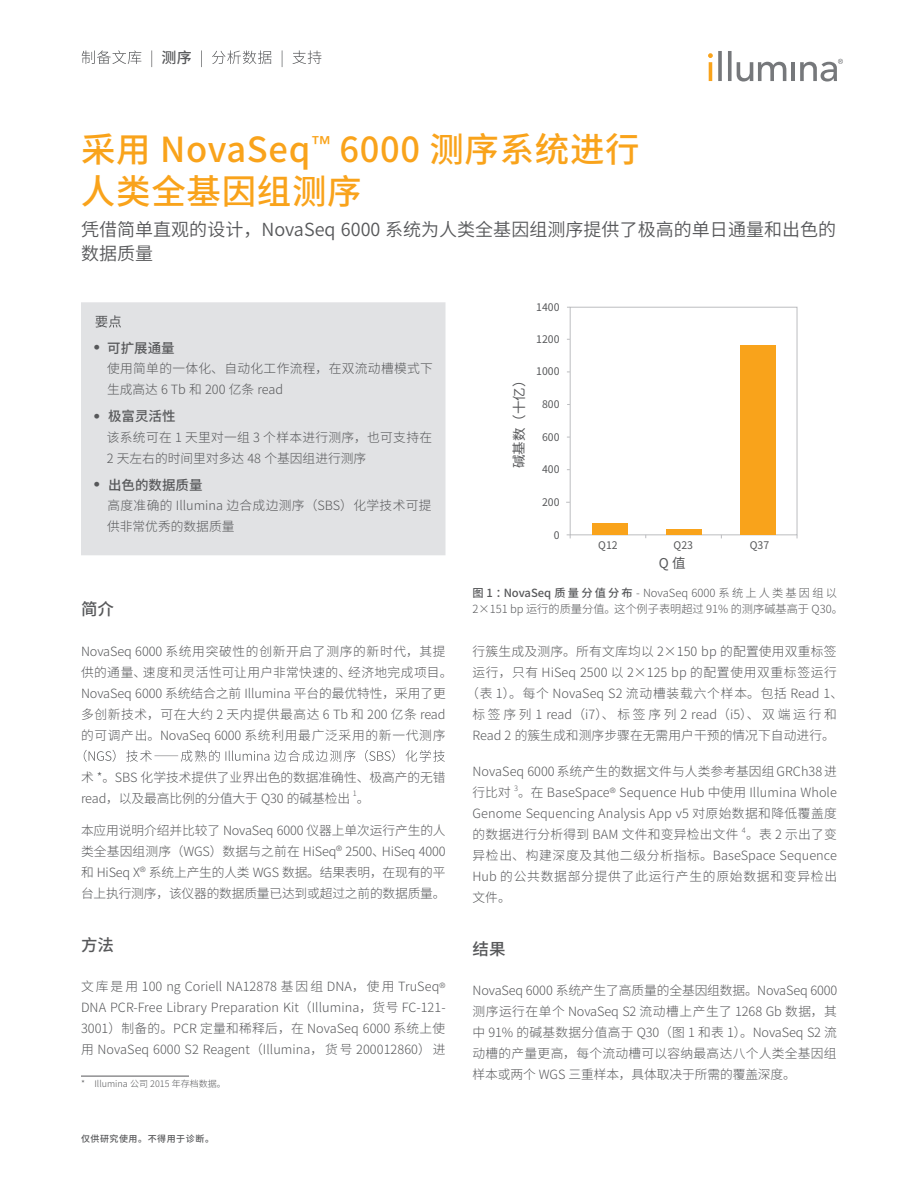
<style>
.page{position:relative;width:918px;height:1188px;background:#fff}
.page>*{position:absolute;margin:0;border:0;box-sizing:border-box;transform-origin:0 0}
.t1{font:500 34.5px/41.4px "Noto Sans CJ Ksc";letter-spacing:.02em;color:#f9a31b}
.t2{font:600 18px/24px "Noto Sans CJ Ksc";letter-spacing:.005em;color:#57585a}
.t3{font:500 16.5px "Noto Sans CJ Ksc";color:#57585a}
.t4{font:500 15px "Noto Sans CJ Ksc";color:#57585a}
.t5{font:500 13.5px "Noto Sans CJ Ksc";color:#57585a}
.t6{font:13.5px "Noto Sans CJ Ksc";letter-spacing:-.01em;color:#57585a}
.t7{font:300 12.75px/21px "Noto Sans CJ Ksc";letter-spacing:.005em;color:#57585a;text-align:justify}
.t8{font:300 12.75px/21px "Noto Sans CJ Ksc";letter-spacing:.03em;color:#57585a}
.t9{font:300 12.75px/21px "Noto Sans CJ Ksc";letter-spacing:.025em;color:#57585a}
.t10{font:300 11.25px/16.5px "Noto Sans CJ Ksc";letter-spacing:-.005em;color:#57585a}
.t11{font:10.5px "Noto Sans CJ Ksc";color:#57585a}
.t12{font:300 9px "Noto Sans CJ Ksc";color:#57585a}
.t13{font:500 9px "Noto Sans CJ Ksc";letter-spacing:.06em;color:#57585a}
.t14{font:300 7.5px "Noto Sans CJ Ksc";color:#57585a}
.s1{font-family:"Helvetica Neue LT Std";font-weight:100}
.s2{font-weight:500}
</style>
<div class="page">
<hr style="left:709px;top:62px;width:3px;height:19px;background:#f9a31b">
<svg style="left:718px;top:51px;width:4px;height:30px"></svg>
<svg style="left:728px;top:51px;width:4px;height:30px"></svg>
<svg style="left:737px;top:62px;width:49px;height:20px"></svg>
<hr style="left:791px;top:62px;width:4px;height:19px;background:#76787b">
<svg style="left:708px;top:53px;width:5px;height:5px"></svg>
<svg style="left:800px;top:59px;width:43px;height:23px"></svg>
<svg style="left:82px;top:50px;width:70px;height:17px"></svg>
<svg style="left:201px;top:50px;width:120px;height:17px"></svg>
<svg style="left:84px;top:750px;width:361px;height:12px"></svg>
<hr style="left:81px;top:1076px;width:108px;height:1px;background:#57585a">
<div style="left:81px;top:302px;width:365px;height:253px;background:#e1e2e4"></div>
<svg style="left:95px;top:315px;width:26px;height:13px"></svg>
<div style="left:570px;top:307px;width:227px;height:228px;border:1px solid #bcbdc0"></div>
<svg style="left:567px;top:534px;width:4px;height:4px"></svg>
<div style="left:592px;top:523px;width:36px;height:12px;background:#f9a31b"></div>
<div style="left:666px;top:529px;width:36px;height:6px;background:#f9a31b"></div>
<div style="left:740px;top:346px;width:36px;height:189px;background:#f9a31b"></div>
<p class="t4" style="left:162px;top:49px;width:32px">测序</p>
<h1 class="t1" style="left:81px;top:130px;width:560px">采用 NovaSeq<sup>™</sup> 6000 测序系统进行人类全基因组测序</h1>
<h2 class="t2" style="left:81px;top:218px;width:757px">凭借简单直观的设计，NovaSeq 6000 系统为人类全基因组测序提供了极高的单日通量和出色的数据质量</h2>
<p class="t5" style="left:93px;top:340px;width:83px"><span class="s1">•</span> 可扩展通量</p>
<p class="t9" style="left:107px;top:358px;width:328px">使用简单的一体化、自动化工作流程，在双流动槽模式下生成高达 6 Tb 和 200 亿条 read</p>
<p class="t5" style="left:93px;top:409px;width:84px"><span class="s1">•</span> 极富灵活性</p>
<p class="t7" style="left:107px;top:427px;width:327px">该系统可在 1 天里对一组 3 个样本进行测序，也可支持在<br>2 天左右的时间里对多达 48 个基因组进行测序</p>
<p class="t5" style="left:93px;top:477px;width:111px"><span class="s1">•</span> 出色的数据质量</p>
<p class="t7" style="left:107px;top:495px;width:326px">高度准确的 Illumina 边合成边测序（SBS）化学技术可提供非常优秀的数据质量</p>
<p class="t3" style="left:81px;top:600px;width:35px">简介</p>
<p class="t8" style="left:81px;top:641px;width:373px">NovaSeq 6000 系统用突破性的创新开启了测序的新时代，其提供的通量、速度和灵活性可让用户非常快速的、经济地完成项目。NovaSeq 6000 系统结合之前 Illumina 平台的最优特性，采用了更多创新技术，可在大约 2 天内提供最高达 6 Tb 和 200 亿条 read的可调产出。NovaSeq 6000 系统利用最广泛采用的新一代测序</p>
<p class="t7" style="left:81px;top:767px;width:366px">术 *。SBS 化学技术提供了业界出色的数据准确性、极高产的无错read，以及最高比例的分值大于 Q30 的碱基检出</p>
<p class="t14" style="left:353px;top:789px;width:5px">1</p>
<p class="t7" style="left:357px;top:788px;width:14px">。</p>
<p class="t7" style="left:81px;top:820px;width:366px">本应用说明介绍并比较了 NovaSeq 6000 仪器上单次运行产生的人类全基因组测序（WGS）数据与之前在 HiSeq<sup>®</sup> 2500、HiSeq 4000和 HiSeq X<sup>®</sup> 系统上产生的人类 WGS 数据。结果表明，在现有的平台上执行测序，该仪器的数据质量已达到或超过之前的数据质量。</p>
<p class="t3" style="left:81px;top:936px;width:35px">方法</p>
<p class="t7" style="left:81px;top:977px;width:366px">文库是用 100 ng Coriell NA12878 基因组 DNA，使用 TruSeq<sup>® </sup>DNA PCR-Free Library Preparation Kit（Illumina，货号 FC-121- 3001）制备的。PCR 定量和稀释后，在 NovaSeq 6000 系统上使用 NovaSeq 6000 S2 Reagent（Illumina，货号 200012860）进</p>
<p class="t12" style="left:81px;top:1079px;width:146px">* Illumina 公司 2015 年存档数据。</p>
<p class="t13" style="left:81px;top:1134px;width:135px">仅供研究使用。不得用于诊断。</p>
<p class="t11" style="left:536px;top:302px;width:25px">1400</p>
<p class="t11" style="left:536px;top:333px;width:25px">1200</p>
<p class="t6" style="left:512px;top:468px;width:96px;rotate:-90deg">碱基数（十亿）</p>
<p class="t11" style="left:536px;top:365px;width:25px">1000</p>
<p class="t11" style="left:542px;top:398px;width:19px">800</p>
<p class="t11" style="left:542px;top:431px;width:19px">600</p>
<p class="t11" style="left:542px;top:464px;width:19px">400</p>
<p class="t11" style="left:542px;top:496px;width:19px">200</p>
<p class="t11" style="left:554px;top:529px;width:7px">0</p>
<p class="t11" style="left:598px;top:539px;width:21px">Q12</p>
<p class="t11" style="left:674px;top:539px;width:21px">Q23</p>
<p class="t11" style="left:750px;top:539px;width:21px">Q37</p>
<p class="t6" style="left:659px;top:556px;width:28px">Q值</p>
<p class="t10" style="left:472px;top:584px;width:372px"><span class="s2">图1：NovaSeq质量分值分布</span>-NovaSeq6000系统上人类基因组以<br>2×151 bp 运行的质量分值。这个例子表明超过 91% 的测序碱基高于 Q30。</p>
<p class="t7" style="left:466px;top:641px;width:379px;text-align:center">行簇生成及测序。所有文库均以 2×150 bp 的配置使用双重标签运行，只有 HiSeq 2500 以 2×125 bp 的配置使用双重标签运行（表 1）。每个 NovaSeq S2 流动槽装载六个样本。包括 Read 1、标签序列 1 read（i7）、标签序列 2 read（i5）、双端运行和Read 2 的簇生成和测序步骤在无需用户干预的情况下自动进行。</p>
<p class="t7" style="left:472px;top:761px;width:366px">NovaSeq 6000系统产生的数据文件与人类参考基因组GRCh38进行比对</p>
<p class="t14" style="left:514px;top:784px;width:5px">3</p>
<p class="t7" style="left:473px;top:782px;width:366px;text-indent:46px">。在 BaseSpace<sup>®</sup> Sequence Hub 中使用 Illumina Whole Genome Sequencing Analysis App v5 对原始数据和降低覆盖度的数据进行分析得到 BAM 文件和变异检出文件</p>
<p class="t14" style="left:742px;top:826px;width:5px">4</p>
<p class="t7" style="left:472px;top:824px;width:366px;text-indent:274px">。表 2 示出了变异检出、构建深度及其他二级分析指标。BaseSpace Sequence Hub 的公共数据部分提供了此运行产生的原始数据和变异检出文件。</p>
<p class="t3" style="left:472px;top:940px;width:35px">结果</p>
<p class="t7" style="left:472px;top:980px;width:366px">NovaSeq 6000 系统产生了高质量的全基因组数据。NovaSeq 6000测序运行在单个 NovaSeq S2 流动槽上产生了 1268 Gb 数据，其中 91% 的碱基数据分值高于 Q30（图 1 和表 1）。NovaSeq S2 流动槽的产量更高，每个流动槽可以容纳最高达八个人类全基因组样本或两个 WGS 三重样本，具体取决于所需的覆盖深度。</p>
</div>
